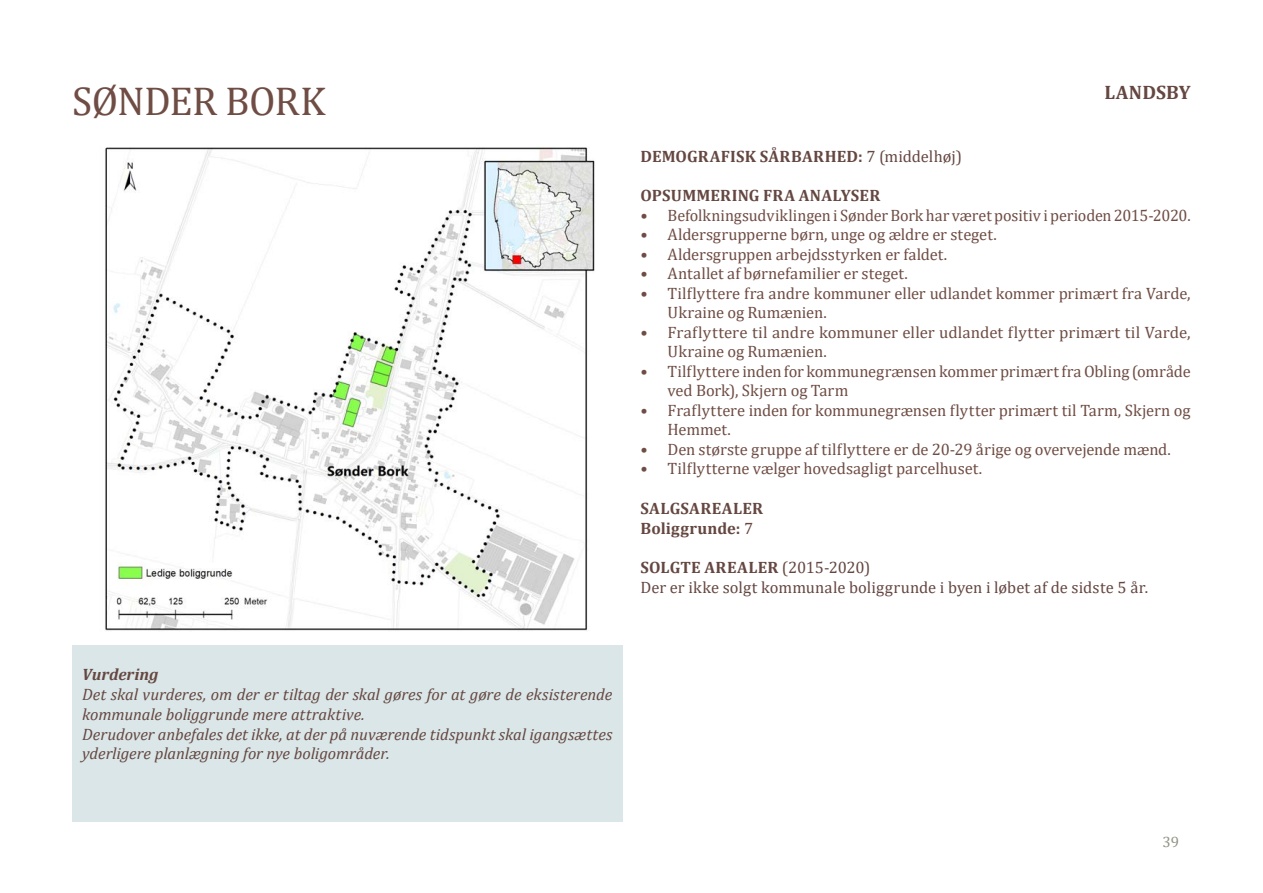
<style>
.page{position:relative;width:1263px;height:893px;background:#fff}
.page>*{position:absolute;margin:0;border:0;box-sizing:border-box;transform-origin:0 0}
.Overskrift{font:40.5px "Cambria";letter-spacing:-.02em;color:#6f4d44}
.t1{font:700 19.5px "Cambria";letter-spacing:.01em;color:#654741}
.t2{font:16.5px/19.5px "Cambria";letter-spacing:-.005em;color:#6f4d44}
.t3{font:italic 16.5px/19.8px "Cambria";letter-spacing:-.005em;color:#654741}
.t4{font:700 16.5px "Cambria";letter-spacing:.01em;color:#654741}
.t5{font:16.5px "Cambria";letter-spacing:.005em;color:#654741}
.t6{font:italic 700 16.5px "Cambria";color:#654741}
.t7{font:15px "Cambria";color:#8f9382}
.s1{font-weight:400}
</style>
<div class="page">
<div style="left:72px;top:645px;width:550px;height:176px;background:#dae6e7"></div>
<img style="left:105px;top:147px;width:490px;height:484px">
<p class="Overskrift" style="left:72px;top:77px;width:255px">SØNDER BORK</p>
<p class="t1" style="left:1104px;top:78px;width:88px">LANDSBY</p>
<p class="t4" style="left:640px;top:144px;width:323px">DEMOGRAFISK SÅRBARHED: <span class="s1">7 (middelhøj)</span></p>
<p class="t4" style="left:640px;top:184px;width:241px">OPSUMMERING FRA ANALYSER</p>
<p class="t2" style="left:640px;top:205px;width:552px">• Befolkningsudviklingen i Sønder Bork har været positiv i perioden 2015-2020.</p>
<p class="t2" style="left:640px;top:225px;width:358px">• Aldersgrupperne børn, unge og ældre er steget.</p>
<p class="t2" style="left:640px;top:244px;width:308px">• Aldersgruppen arbejdsstyrken er faldet.</p>
<p class="t2" style="left:640px;top:264px;width:269px">• Antallet af børnefamilier er steget.</p>
<p class="t2" style="left:667px;top:283px;width:525px;text-indent:-27px">• Tilflyttere fra andre kommuner eller udlandet kommer primært fra Varde,<br>Ukraine og Rumænien.</p>
<p class="t2" style="left:667px;top:322px;width:525px;text-indent:-27px">• Fraflyttere til andre kommuner eller udlandet flytter primært til Varde,<br>Ukraine og Rumænien.</p>
<p class="t2" style="left:667px;top:361px;width:525px;text-indent:-27px">• Tilflyttere inden for kommunegrænsen kommer primært fra Obling (område ved Bork), Skjern og Tarm</p>
<p class="t2" style="left:667px;top:400px;width:524px;text-indent:-27px">• Fraflyttere inden for kommunegrænsen flytter primært til Tarm, Skjern og<br>Hemmet.</p>
<p class="t2" style="left:640px;top:439px;width:532px">• Den største gruppe af tilflyttere er de 20-29 årige og overvejende mænd.</p>
<p class="t2" style="left:640px;top:459px;width:343px">• Tilflytterne vælger hovedsagligt parcelhuset.</p>
<p class="t4" style="left:640px;top:497px;width:124px">SALGSAREALER</p>
<p class="t4" style="left:640px;top:516px;width:114px">Boliggrunde: <span class="s1">7</span></p>
<p class="t4" style="left:640px;top:556px;width:231px">SOLGTE AREALER <span class="s1">(2015-2020)</span></p>
<p class="t5" style="left:640px;top:578px;width:509px">Der er ikke solgt kommunale boliggrunde i byen i løbet af de sidste 5 år.</p>
<p class="t6" style="left:82px;top:663px;width:78px">Vurdering</p>
<p class="t3" style="left:82px;top:684px;width:532px">Det skal vurderes, om der er tiltag der skal gøres for at gøre de eksisterende kommunale boliggrunde mere attraktive.</p>
<p class="t3" style="left:82px;top:723px;width:532px">Derudover anbefales det ikke, at der på nuværende tidspunkt skal igangsættes yderligere planlægning for nye boligområder.</p>
<p class="t7" style="left:1162px;top:833px;width:18px">39</p>
</div>
